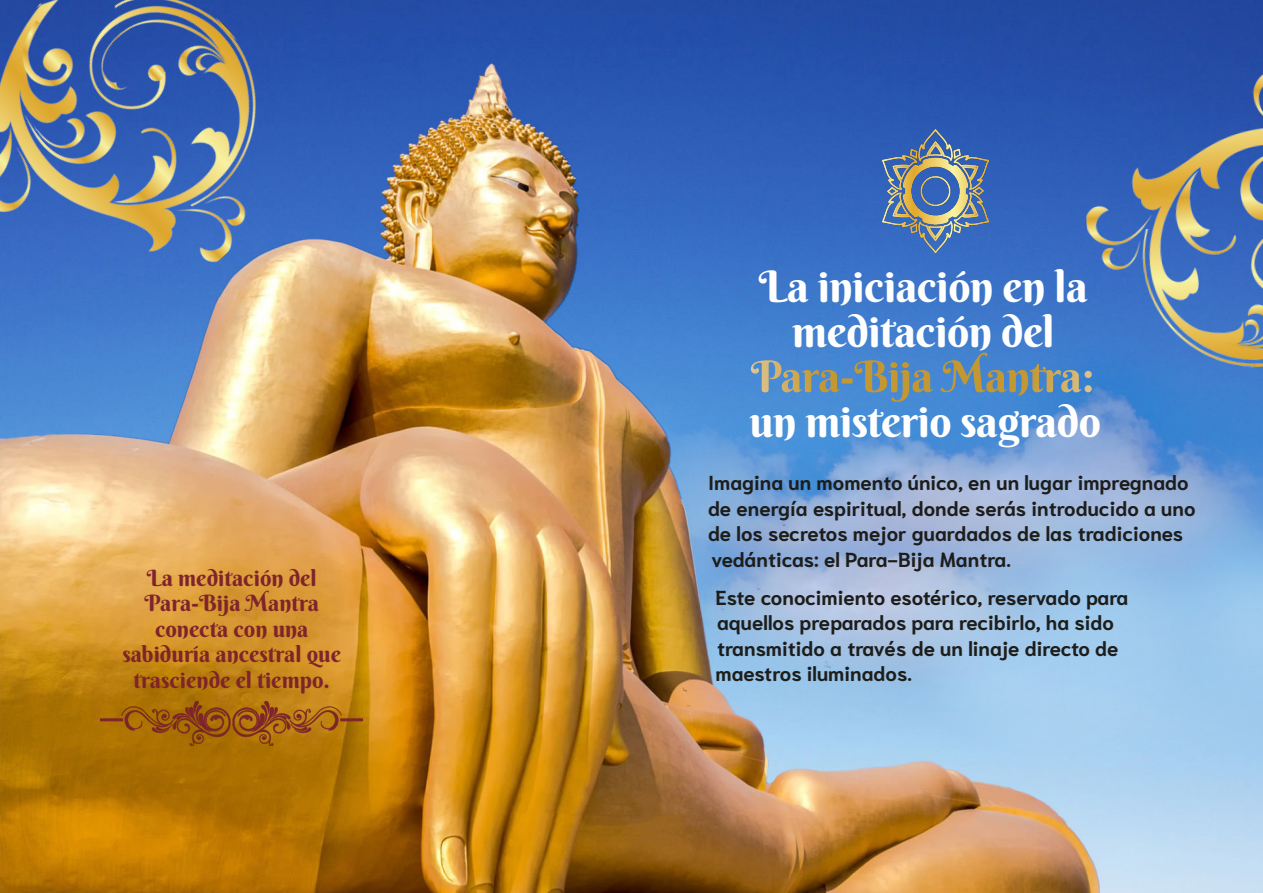
<style>
.page{position:relative;width:1263px;height:893px;background:#fff}
.page>*{position:absolute;margin:0;border:0;box-sizing:border-box;transform-origin:0 0}
.Títulos_lugares{font:43.5px/45px "Berkshire Swash";letter-spacing:-.01em;color:#fff;text-align:center}
.Destacados{font:22.5px/25.5px "Berkshire Swash";color:#7f242a;text-align:center}
.Textos{font:700 20.25px/25.5px "Niramit";color:#1d1d1b}
</style>
<div class="page">
<img style="left:0;top:0;width:1263px;height:893px">
<img style="left:882px;top:129px;width:107px;height:123px">
<img style="left:101px;top:702px;width:261px;height:43px">
<img style="left:0;top:0;width:339px;height:360px">
<img style="left:1074px;top:55px;width:189px;height:324px">
<p class="Destacados" style="left:122px;top:565px;width:220px">La meditación del<br>Para-Bija Mantra conecta con una sabiduría ancestral que trasciende el tiempo.</p>
<p class="Títulos_lugares" style="left:749px;top:264px;width:353px">La iniciación en la meditación del<br>Para-Bija Mantra: un misterio sagrado</p>
<p class="Textos" style="left:708px;top:470px;width:489px">Imagina un momento único, en un lugar impregnado de energía espiritual, donde serás introducido a uno de los secretos mejor guardados de las tradiciones vedánticas: el Para-Bija Mantra.</p>
<p class="Textos" style="left:715px;top:585px;width:414px">Este conocimiento esotérico, reservado para aquellos preparados para recibirlo, ha sido transmitido a través de un linaje directo de maestros iluminados.</p>
</div>
